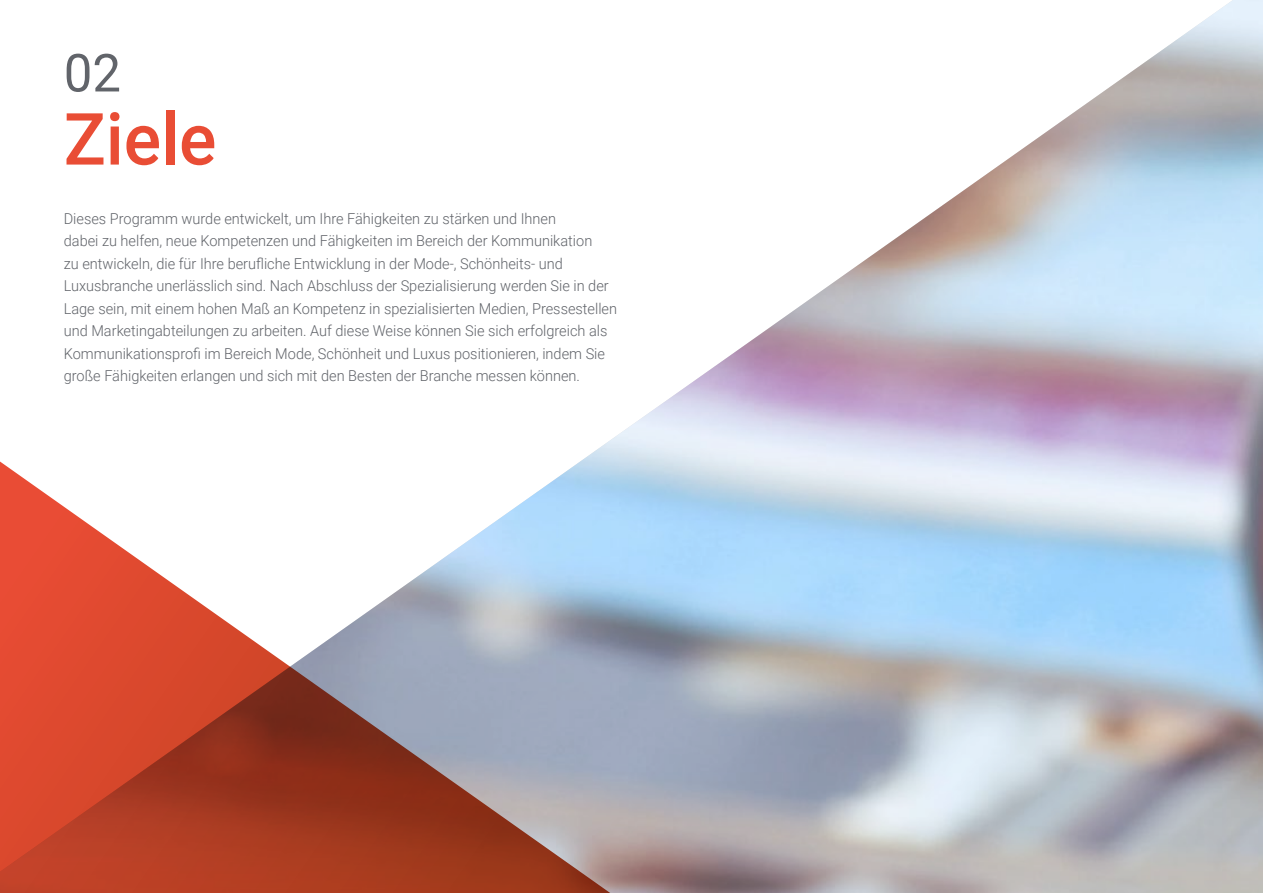
<style>
.page{position:relative;width:1263px;height:893px;background:#fff}
.page>*{position:absolute;margin:0;border:0;box-sizing:border-box;transform-origin:0 0}
.t1{font:500 72px "Roboto";color:#e94d35}
.t2{font:52.5px "Roboto";color:#61646a}
.t3{font:300 15px/22.5px "Roboto";color:#61646a}
</style>
<div class="page">
<img style="left:602px;top:0;width:661px;height:893px">
<svg style="left:0;top:446px;width:640px;height:447px"></svg>
<h2 class="t2" style="left:64px;top:36px;width:59px">02</h2>
<h1 class="t1" style="left:64px;top:89px;width:154px">Ziele</h1>
<p class="t3" style="left:64px;top:207px;width:555px">Dieses Programm wurde entwickelt, um Ihre Fähigkeiten zu stärken und Ihnen<br>dabei zu helfen, neue Kompetenzen und Fähigkeiten im Bereich der Kommunikation<br>zu entwickeln, die für Ihre berufliche Entwicklung in der Mode-, Schönheits- und Luxusbranche unerlässlich sind. Nach Abschluss der Spezialisierung werden Sie in der Lage sein, mit einem hohen Maß an Kompetenz in spezialisierten Medien, Pressestellen und Marketingabteilungen zu arbeiten. Auf diese Weise können Sie sich erfolgreich als Kommunikationsprofi im Bereich Mode, Schönheit und Luxus positionieren, indem Sie große Fähigkeiten erlangen und sich mit den Besten der Branche messen können.</p>
</div>
